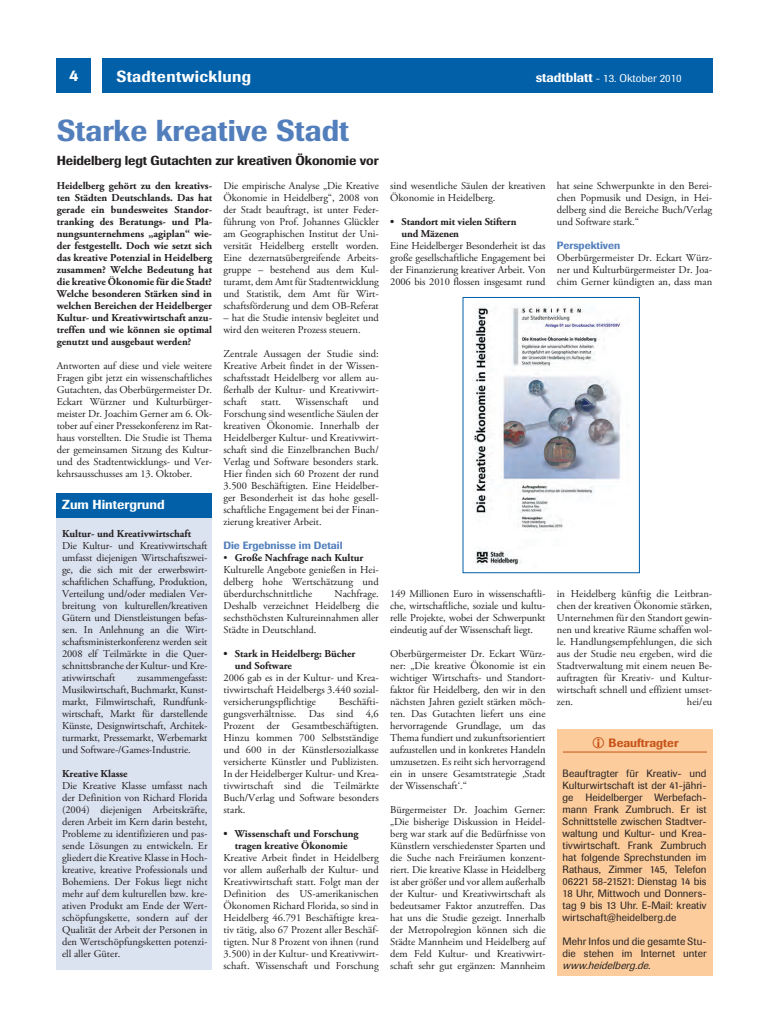
<style>
.page{position:relative;width:769px;height:1032px;background:#fff}
.page>*{position:absolute;margin:0;border:0;box-sizing:border-box;transform-origin:0 0}
.t1{font:500 30px "Imago BQ";color:#527fbc}
.t2{font:500 16px "Imago BQ";letter-spacing:.02em;color:#fff}
.t3{font:500 13px "Imago BQ";letter-spacing:-.01em;color:#231f20}
.t4{font:500 13px "Imago BQ";color:#fff}
.t5{font:500 12px "Imago BQ";color:#c75318}
.t6{font:11px "Imago BQ";color:#fff}
.t7{font:10.5px/12px "Adobe Garamond Pro";color:#231f20;text-align:justify}
.t8{font:700 10.5px/12px "Adobe Garamond Pro";color:#231f20;text-align:justify}
.t9{font:10.5px/12px "Imago BQ";color:#231f20;text-align:justify}
.t10{font:500 10.5px "Imago BQ";color:#527fbc}
.s1{font-weight:500;font-size:13px}
.s2{font-weight:700}
.s3{font-weight:400}
.s4{font-style:italic}
</style>
<div class="page">
<div style="left:556px;top:729px;width:155px;height:246px;background:#fccc9c"></div>
<hr style="left:562px;top:752px;width:144px;height:1px;background:#c75318">
<div style="left:57px;top:58px;width:34px;height:34px;background:#0160a8"></div>
<div style="left:103px;top:59px;width:609px;height:34px;background:#0160a8"></div>
<div style="left:57px;top:493px;width:155px;height:476px;background:#dbe2f0"></div>
<div style="left:57px;top:493px;width:155px;height:24px;background:#0160a8"></div>
<div style="left:462px;top:297px;width:177px;height:276px;border:1px solid #0160a8"></div>
<img style="left:472px;top:306px;width:149px;height:260px">
<p class="t2" style="left:69px;top:66px;width:11px">4</p>
<p class="t2" style="left:116px;top:66px;width:136px">Stadtentwicklung</p>
<p class="t6" style="left:535px;top:71px;width:147px"><span class="s1">stadtblatt</span> - 13. Oktober 2010</p>
<h1 class="t1" style="left:57px;top:112px;width:294px">Starke kreative Stadt</h1>
<h3 class="t3" style="left:57px;top:152px;width:323px">Heidelberg legt Gutachten zur kreativen Ökonomie vor</h3>
<p class="t8" style="left:57px;top:180px;width:157px">Heidelberg gehört zu den kreativs&shy;ten Städten Deutschlands. Das hat gerade ein bundesweites Standor&shy;tranking des Beratungs- und Pla&shy;nungsunternehmens „agiplan“ wie&shy;der festgestellt. Doch wie setzt sich das kreative Potenzial in Heidelberg zusammen? Welche Bedeutung hat die kreative Ökonomie für die Stadt?<br>Welche besonderen Stärken sind in welchen Bereichen der Heidelberger Kultur- und Kreativwirtschaft anzu&shy;treffen und wie können sie optimal genutzt und ausgebaut werden?</p>
<p class="t7" style="left:57px;top:360px;width:157px">Antworten auf diese und viele weitere Fragen gibt jetzt ein wissenschaftliches Gutachten, das Oberbürgermeister Dr.<br>Eckart Würzner und Kulturbürger&shy;meister Dr. Joachim Gerner am 6. Ok&shy;tober auf einer Pressekonferenz im Rat&shy;haus vorstellten. Die Studie ist Thema der gemeinsamen Sitzung des Kultur&shy;und des Stadtentwicklungs- und Ver&shy;kehrsausschusses am 13. Oktober.</p>
<p class="t4" style="left:62px;top:497px;width:104px">Zum Hintergrund</p>
<p class="t7" style="left:62px;top:528px;width:147px;text-align:left"><span class="s2">Kultur- und Kreativwirtschaft </span>Die Kultur- und Kreativwirtschaft umfasst diejenigen Wirtschaftszwei&shy;ge, die sich mit der erwerbswirt&shy;schaftlichen Schaffung, Produktion, Verteilung und/oder medialen Ver&shy;breitung von kulturellen/kreativen Gütern und Dienstleistungen befas&shy;sen. In Anlehnung an die Wirt&shy;schaftsministerkonferenz werden seit 2008 elf Teilmärkte in die Quer&shy;schnittsbranche der Kultur- und Kre&shy;ativwirtschaft</p>
<p class="t7" style="left:556px;top:180px;width:157px">hat seine Schwerpunkte in den Berei&shy;chen Popmusik und Design, in Hei&shy;delberg sind die Bereiche Buch/Verlag und Software stark.“</p>
<p class="t10" style="left:556px;top:239px;width:65px">Perspektiven</p>
<p class="t7" style="left:556px;top:252px;width:157px">Oberbürgermeister Dr. Eckart Würz&shy;ner und Kulturbürgermeister Dr. Joa&shy;chim Gerner kündigten an, dass man</p>
<p class="t7" style="left:223px;top:180px;width:157px">Die empirische Analyse „Die Kreative Ökonomie in Heidelberg“, 2008 von der Stadt beauftragt, ist unter Feder&shy;führung von Prof. Johannes Glückler am Geographischen Institut der Uni&shy;versität Heidelberg erstellt worden.<br>Eine dezernatsübergreifende Arbeits&shy;gruppe – bestehend aus dem Kul&shy;turamt, dem Amt für Stadtentwicklung und Statistik, dem Amt für Wirt&shy;schaftsförderung und dem OB-Referat</p>
<p class="t7" style="left:223px;top:312px;width:157px">– hat die Studie intensiv begleitet und wird den weiteren Prozess steuern.</p>
<p class="t7" style="left:223px;top:348px;width:157px">Zentrale Aussagen der Studie sind:<br>Kreative Arbeit findet in der Wissen&shy;schaftsstadt Heidelberg vor allem au&shy;ßerhalb der Kultur- und Kreativwirt&shy;schaft</p>
<p class="t7" style="left:390px;top:180px;width:157px">sind wesentliche Säulen der kreativen<br>Ökonomie in Heidelberg.</p>
<p class="t8" style="left:390px;top:216px;width:128px">• Standort mit vielen Stiftern</p>
<p class="t7" style="left:390px;top:228px;width:157px;text-align:left;text-indent:11px"><span class="s2">und Mäzenen<br></span>Eine Heidelberger Besonderheit ist das große gesellschaftliche Engagement bei der Finanzierung kreativer Arbeit. Von 2006 bis 2010 flossen insgesamt rund</p>
<p class="t7" style="left:223px;top:396px;width:157px;text-indent:139px">und Forschung sind wesentliche Säulen der kreativen Ökonomie. Innerhalb der Heidelberger Kultur- und Kreativwirt&shy;schaft sind die Einzelbranchen Buch/ Verlag und Software besonders stark.<br>Hier finden sich 60 Prozent der rund</p>
<p class="t7" style="left:223px;top:480px;width:156px">3.500 Beschäftigten. Eine Heidelber&shy;ger Besonderheit ist das hohe gesell&shy;schaftliche Engagement bei der Finan&shy;zierung kreativer Arbeit.</p>
<p class="t10" style="left:223px;top:539px;width:120px">Die Ergebnisse im Detail</p>
<p class="t8" style="left:223px;top:552px;width:141px"><span class="s3">•</span> Große Nachfrage nach Kultur</p>
<p class="t7" style="left:223px;top:564px;width:157px">Kulturelle Angebote genießen in Hei&shy;delberg hohe Wertschätzung und überdurchschnittliche</p>
<p class="t7" style="left:261px;top:396px;width:21px">statt.</p>
<p class="t7" style="left:295px;top:396px;width:54px">Wissenschaft</p>
<p class="t7" style="left:556px;top:588px;width:157px">in Heidelberg künftig die Leitbran&shy;chen der kreativen Ökonomie stärken, Unternehmen für den Standort gewin&shy;nen und kreative Räume schaffen wol&shy;le. Handlungsempfehlungen, die sich aus der Studie neu ergeben, wird die Stadtverwaltung mit einem neuen Be&shy;auftragten für Kreativ- und Kultur&shy;wirtschaft schnell und effizient umset&shy;zen.</p>
<p class="t7" style="left:223px;top:588px;width:157px;text-indent:111px">Nachfrage.<br>Deshalb verzeichnet Heidelberg die sechsthöchsten Kultureinnahmen aller Städte in Deutschland.</p>
<p class="t8" style="left:223px;top:648px;width:133px">• Stark in Heidelberg: Bücher</p>
<p class="t7" style="left:223px;top:660px;width:156px;text-align:left;text-indent:11px"><span class="s2">und Software<br></span>2006 gab es in der Kultur- und Krea&shy;tivwirtschaft Heidelbergs 3.440 sozial&shy;versicherungspflichtige</p>
<p class="t7" style="left:390px;top:588px;width:157px">149 Millionen Euro in wissenschaftli&shy;che, wirtschaftliche, soziale und kultu&shy;relle Projekte, wobei der Schwerpunkt eindeutig auf der Wissenschaft liegt.</p>
<p class="t7" style="left:390px;top:648px;width:157px">Oberbürgermeister Dr. Eckart Würz&shy;ner: „Die kreative Ökonomie ist ein wichtiger Wirtschafts- und Standort&shy;faktor für Heidelberg, den wir in den nächsten Jahren gezielt stärken möch&shy;ten. Das Gutachten liefert uns eine hervorragende Grundlage, um das Thema fundiert und zukunftsorientiert aufzustellen und in konkretes Handeln umzusetzen. Es reiht sich hervorragend ein in unsere Gesamtstrategie ‚Stadt der Wissenschaft‘.“</p>
<p class="t7" style="left:390px;top:804px;width:157px">Bürgermeister Dr. Joachim Gerner: „Die bisherige Diskussion in Heidel&shy;berg war stark auf die Bedürfnisse von Künstlern verschiedenster Sparten und die Suche nach Freiräumen konzent&shy;riert. Die kreative Klasse in Heidelberg ist aber größer und vor allem außerhalb der Kultur- und Kreativwirtschaft als bedeutsamer Faktor anzutreffen. Das hat uns die Studie gezeigt. Innerhalb der Metropolregion können sich die Städte Mannheim und Heidelberg auf dem Feld Kultur- und Kreativwirt&shy;schaft sehr gut ergänzen: Mannheim</p>
<p class="t7" style="left:62px;top:672px;width:147px;text-indent:75px">zusammengefasst:<br>Musikwirtschaft, Buchmarkt, Kunst&shy;markt, Filmwirtschaft, Rundfunk&shy;wirtschaft, Markt für darstellende Künste, Designwirtschaft, Architek&shy;turmarkt, Pressemarkt, Werbemarkt und Software-/Games-Industrie.</p>
<p class="t7" style="left:62px;top:768px;width:147px;text-align:left"><span class="s2">Kreative Klasse<br></span>Die Kreative Klasse umfasst nach der Definition von Richard Florida (2004) diejenigen Arbeitskräfte, deren Arbeit im Kern darin besteht,<br>Probleme zu identifizieren und pas&shy;sende Lösungen zu entwickeln. Er gliedert die Kreative Klasse in Hoch&shy;kreative, kreative Professionals und<br>Bohemiens. Der Fokus liegt nicht mehr auf dem kulturellen bzw. kre&shy;ativen Produkt am Ende der Wert&shy;schöpfungskette, sondern auf der<br>Qualität der Arbeit der Personen in den Wertschöpfungsketten potenzi&shy;ell aller Güter.</p>
<p class="t7" style="left:686px;top:696px;width:27px">hei/eu</p>
<p class="t7" style="left:223px;top:696px;width:157px;text-indent:115px">Beschäfti&shy;gungsverhältnisse. Das sind 4,6<br>Prozent der Gesamtbeschäftigten.<br>Hinzu kommen 700 Selbstständige und 600 in der Künstlersozialkasse versicherte Künstler und Publizisten.<br>In der Heidelberger Kultur- und Krea&shy;tivwirtschaft sind die Teilmärkte Buch/Verlag und Software besonders stark.</p>
<p class="t8" style="left:223px;top:828px;width:136px">• Wissenschaft und Forschung</p>
<p class="t7" style="left:223px;top:840px;width:157px;text-align:left;text-indent:11px"><span class="s2">tragen kreative Ökonomie </span>Kreative Arbeit findet in Heidelberg vor allem außerhalb der Kultur- und Kreativwirtschaft statt. Folgt man der Definition des US-amerikanischen Ökonomen Richard Florida, so sind in Heidelberg 46.791 Beschäftigte krea&shy;tiv tätig, also 67 Prozent aller Beschäf&shy;tigten. Nur 8 Prozent von ihnen (rund 3.500) in der Kultur- und Kreativwirt&shy;schaft. Wissenschaft und Forschung</p>
<p class="t5" style="left:608px;top:735px;width:71px">Beauftragter</p>
<p class="t9" style="left:562px;top:767px;width:145px">Beauftragter für Kreativ- und Kulturwirtschaft ist der 41-jähri&shy;ge Heidelberger Werbefach&shy;mann Frank Zumbruch. Er ist Schnittstelle zwischen Stadtver&shy;waltung und Kultur- und Krea&shy;tivwirtschaft. Frank Zumbruch hat folgende Sprechstunden im Rathaus, Zimmer 145, Telefon 06221 58-21521: Dienstag 14 bis 18 Uhr, Mittwoch und Donners&shy;tag 9 bis 13 Uhr. E-Mail: kreativ wirtschaft@heidelberg.de</p>
<p class="t9" style="left:562px;top:935px;width:145px">Mehr Infos und die gesamte Stu&shy;die stehen im Internet unter <span class="s4">www.heidelberg.de.</span></p>
</div>
